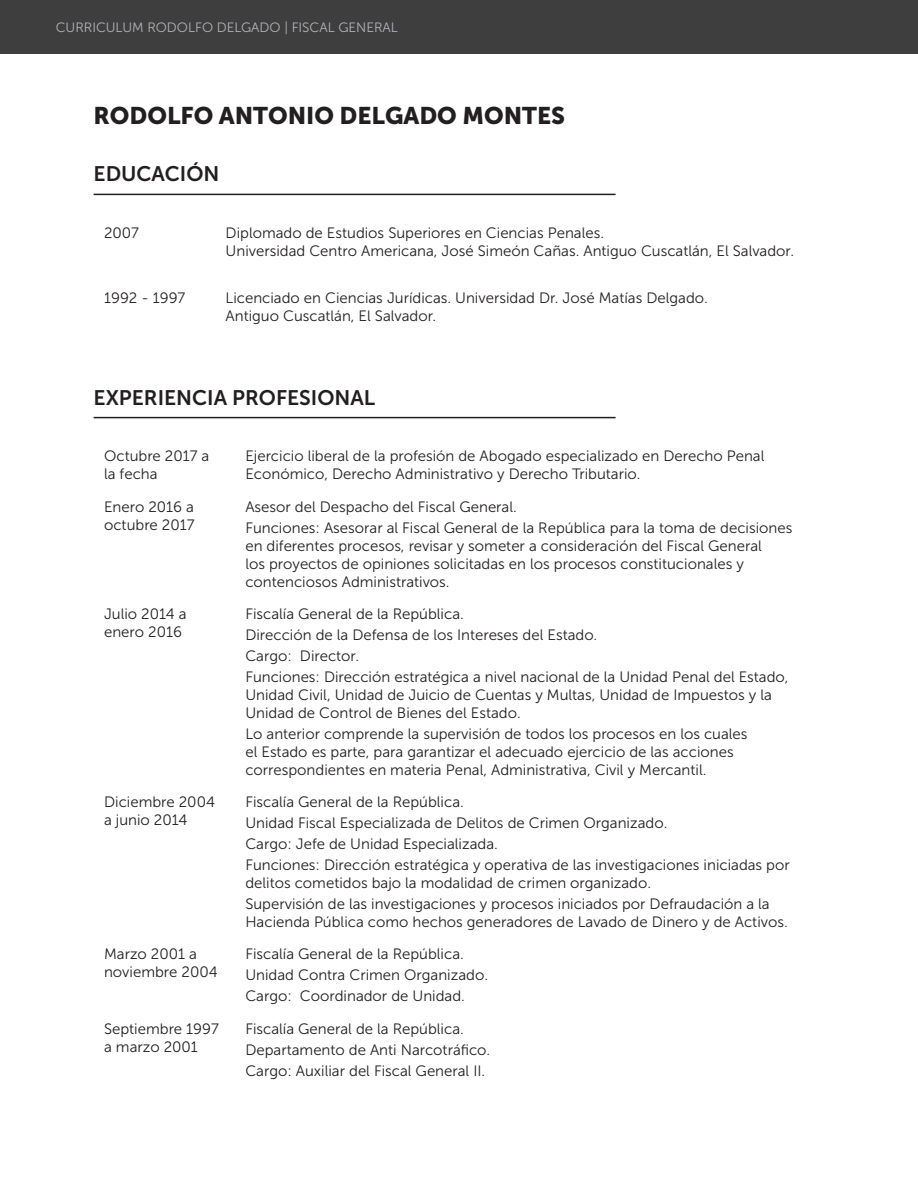
<style>
.page{position:relative;width:918px;height:1188px;background:#fff}
.page>*{position:absolute;margin:0;border:0;box-sizing:border-box;transform-origin:0 0}
.t1{font:24px "Museo Sans 900";color:#231f20}
.t2{font:21px "Museo Sans 700";color:#231f20}
.t3{font:15px/18px "Museo Sans 300";color:#231f20}
.t4{font:13.5px "Museo Sans 300";color:#b2b3b7}
</style>
<div class="page">
<div style="left:0;top:0;width:918px;height:54px;background:#3e3e3f"></div>
<hr style="left:94px;top:194px;width:522px;height:1px;background:#231f20">
<hr style="left:94px;top:417px;width:522px;height:1px;background:#231f20">
<p class="t4" style="left:56px;top:20px;width:344px">CURRICULUM RODOLFO DELGADO | FISCAL GENERAL</p>
<p class="t1" style="left:94px;top:102px;width:473px">RODOLFO ANTONIO DELGADO MONTES</p>
<p class="t2" style="left:94px;top:162px;width:127px">EDUCACIÓN</p>
<p class="t3" style="left:104px;top:224px;width:37px">2007</p>
<p class="t3" style="left:226px;top:224px;width:380px">Diplomado de Estudios Superiores en Ciencias Penales.</p>
<p class="t3" style="left:226px;top:242px;width:570px">Universidad Centro Americana, José Simeón Cañas. Antiguo Cuscatlán, El Salvador.</p>
<p class="t3" style="left:104px;top:289px;width:83px">1992 - 1997</p>
<p class="t3" style="left:226px;top:289px;width:484px">Licenciado en Ciencias Jurídicas. Universidad Dr. José Matías Delgado.</p>
<p class="t3" style="left:226px;top:307px;width:212px">Antiguo Cuscatlán, El Salvador.</p>
<p class="t2" style="left:94px;top:386px;width:283px">EXPERIENCIA PROFESIONAL</p>
<p class="t3" style="left:104px;top:447px;width:107px">Octubre 2017 a la fecha</p>
<p class="t3" style="left:245px;top:447px;width:521px">Ejercicio liberal de la profesión de Abogado especializado en Derecho Penal<br>Económico, Derecho Administrativo y Derecho Tributario.</p>
<p class="t3" style="left:104px;top:497px;width:92px">Enero 2016 a octubre 2017</p>
<p class="t3" style="left:245px;top:497px;width:273px">Asesor del Despacho del Fiscal General.</p>
<p class="t3" style="left:245px;top:518px;width:548px">Funciones: Asesorar al Fiscal General de la República para la toma de decisiones en diferentes procesos, revisar y someter a consideración del Fiscal General<br>los proyectos de opiniones solicitadas en los procesos constitucionales y contenciosos Administrativos.</p>
<p class="t3" style="left:104px;top:605px;width:84px">Julio 2014 a enero 2016</p>
<p class="t3" style="left:245px;top:605px;width:220px">Fiscalía General de la República.</p>
<p class="t3" style="left:245px;top:626px;width:353px">Dirección de la Defensa de los Intereses del Estado.</p>
<p class="t3" style="left:245px;top:647px;width:115px">Cargo: Director.</p>
<p class="t3" style="left:245px;top:668px;width:545px">Funciones: Dirección estratégica a nivel nacional de la Unidad Penal del Estado,<br>Unidad Civil, Unidad de Juicio de Cuentas y Multas, Unidad de Impuestos y la<br>Unidad de Control de Bienes del Estado.</p>
<p class="t3" style="left:245px;top:725px;width:504px">Lo anterior comprende la supervisión de todos los procesos en los cuales el Estado es parte, para garantizar el adecuado ejercicio de las acciones correspondientes en materia Penal, Administrativa, Civil y Mercantil.</p>
<p class="t3" style="left:104px;top:793px;width:112px">Diciembre 2004 a junio 2014</p>
<p class="t3" style="left:245px;top:793px;width:220px">Fiscalía General de la República.</p>
<p class="t3" style="left:245px;top:814px;width:424px">Unidad Fiscal Especializada de Delitos de Crimen Organizado.</p>
<p class="t3" style="left:245px;top:835px;width:254px">Cargo: Jefe de Unidad Especializada.</p>
<p class="t3" style="left:245px;top:856px;width:546px">Funciones: Dirección estratégica y operativa de las investigaciones iniciadas por delitos cometidos bajo la modalidad de crimen organizado.</p>
<p class="t3" style="left:245px;top:895px;width:544px">Supervisión de las investigaciones y procesos iniciados por Defraudación a la<br>Hacienda Pública como hechos generadores de Lavado de Dinero y de Activos.</p>
<p class="t3" style="left:104px;top:945px;width:115px">Marzo 2001 a noviembre 2004</p>
<p class="t3" style="left:245px;top:945px;width:220px">Fiscalía General de la República.</p>
<p class="t3" style="left:245px;top:966px;width:244px">Unidad Contra Crimen Organizado.</p>
<p class="t3" style="left:245px;top:987px;width:221px">Cargo: Coordinador de Unidad.</p>
<p class="t3" style="left:104px;top:1019px;width:116px">Septiembre 1997 a marzo 2001</p>
<p class="t3" style="left:245px;top:1019px;width:220px">Fiscalía General de la República.</p>
<p class="t3" style="left:245px;top:1040px;width:246px">Departamento de Anti Narcotráfico.</p>
<p class="t3" style="left:245px;top:1061px;width:241px">Cargo: Auxiliar del Fiscal General II.</p>
</div>
